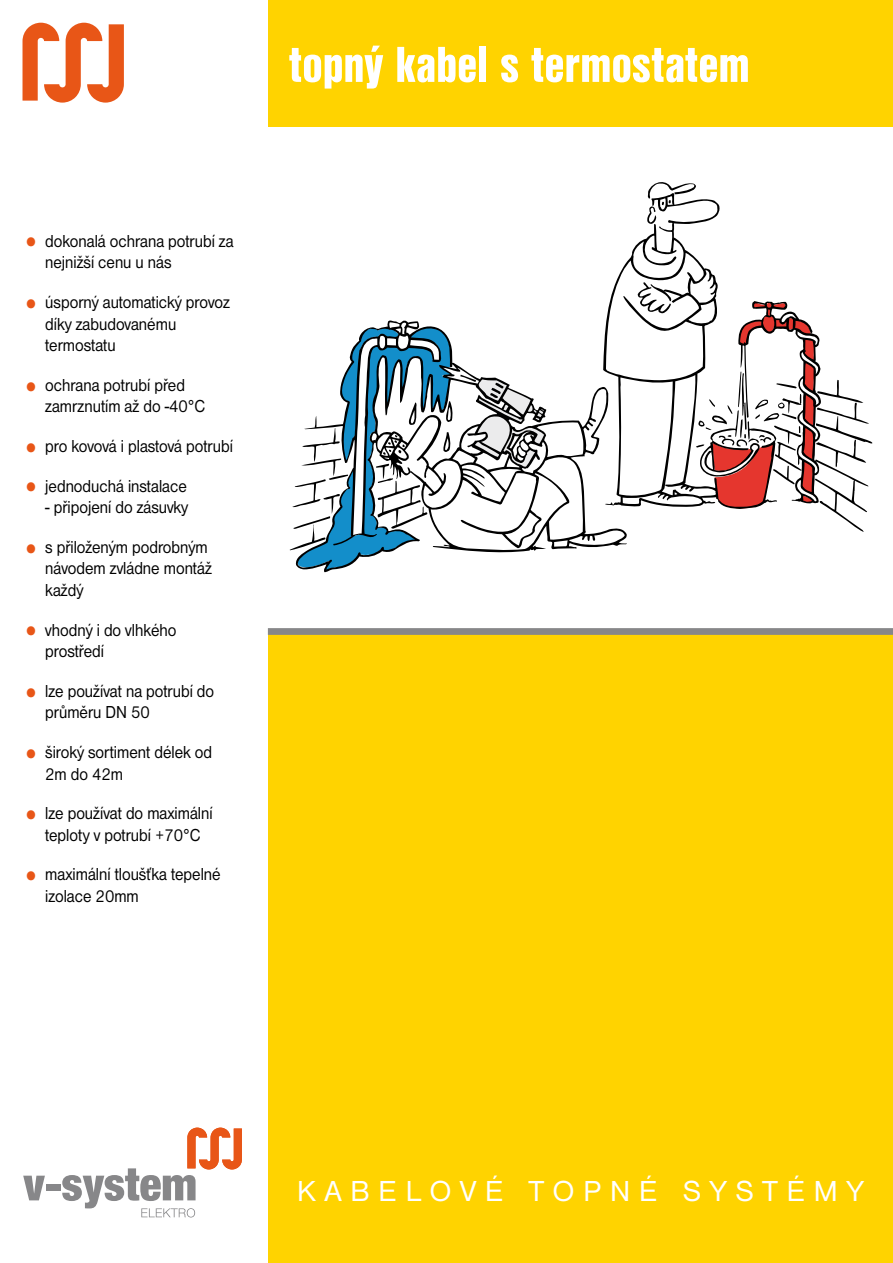
<style>
.page{position:relative;width:893px;height:1263px;background:#fff}
.page>*{position:absolute;margin:0;border:0;box-sizing:border-box;transform-origin:0 0}
.t1{font:52.5px "Nimbus San DEE Blac Cond";color:#fff}
.t2{font:30px "Nimbus San DEE";letter-spacing:.3em;color:#fff}
.t3{font:18px/21.6px "Nimbus San DEE";color:#000;scale:.9 1}
.s1{font-size:33px;color:#e85617}
</style>
<div class="page">
<svg style="left:290px;top:182px;width:582px;height:390px"></svg>
<div style="left:268px;top:631px;width:625px;height:632px;background:#ffd300"></div>
<svg style="left:23px;top:23px;width:101px;height:80px"></svg>
<svg style="left:23px;top:1176px;width:22px;height:24px"></svg>
<div style="left:46px;top:1184px;width:14px;height:7px;background:#878789"></div>
<svg style="left:62px;top:1127px;width:180px;height:90px"></svg>
<div style="left:268px;top:628px;width:625px;height:7px;background:#878789"></div>
<div style="left:268px;top:0;width:625px;height:126px;background:#ffd300"></div>
<h1 class="t1" style="left:289px;top:35px;width:462px">topný kabel s termostatem</h1>
<p class="t3" style="left:45px;top:230px;width:211px;text-indent:-24px"><span class="s1">•</span> dokonalá ochrana potrubí za nejnižší cenu u nás</p>
<p class="t3" style="left:45px;top:291px;width:207px;text-indent:-24px"><span class="s1">•</span> úsporný automatický provoz díky zabudovanému termostatu</p>
<p class="t3" style="left:45px;top:374px;width:180px;text-indent:-24px"><span class="s1">•</span> ochrana potrubí před zamrznutím až do -40°C</p>
<p class="t3" style="left:21px;top:435px;width:237px"><span class="s1">•</span> pro kovová i plastová potrubí</p>
<p class="t3" style="left:21px;top:475px;width:186px"><span class="s1">•</span> jednoduchá instalace</p>
<p class="t3" style="left:45px;top:497px;width:160px">- připojení do zásuvky</p>
<p class="t3" style="left:45px;top:536px;width:187px;text-indent:-24px"><span class="s1">•</span> s přiloženým podrobným návodem zvládne montáž každý</p>
<p class="t3" style="left:45px;top:619px;width:147px;text-indent:-24px"><span class="s1">•</span> vhodný i do vlhkého prostředí</p>
<p class="t3" style="left:45px;top:680px;width:189px;text-indent:-24px"><span class="s1">•</span> lze používat na potrubí do průměru DN 50</p>
<p class="t3" style="left:45px;top:741px;width:187px;text-indent:-24px"><span class="s1">•</span> široký sortiment délek od<br>2m do 42m</p>
<p class="t3" style="left:45px;top:803px;width:188px;text-indent:-24px"><span class="s1">•</span> lze používat do maximální teploty v potrubí +70°C</p>
<p class="t3" style="left:45px;top:864px;width:196px;text-indent:-24px"><span class="s1">•</span> maximální tloušťka tepelné izolace 20mm</p>
<h2 class="t2" style="left:297px;top:1174px;width:568px">KABELOVÉ TOPNÉ SYSTÉMY</h2>
</div>
